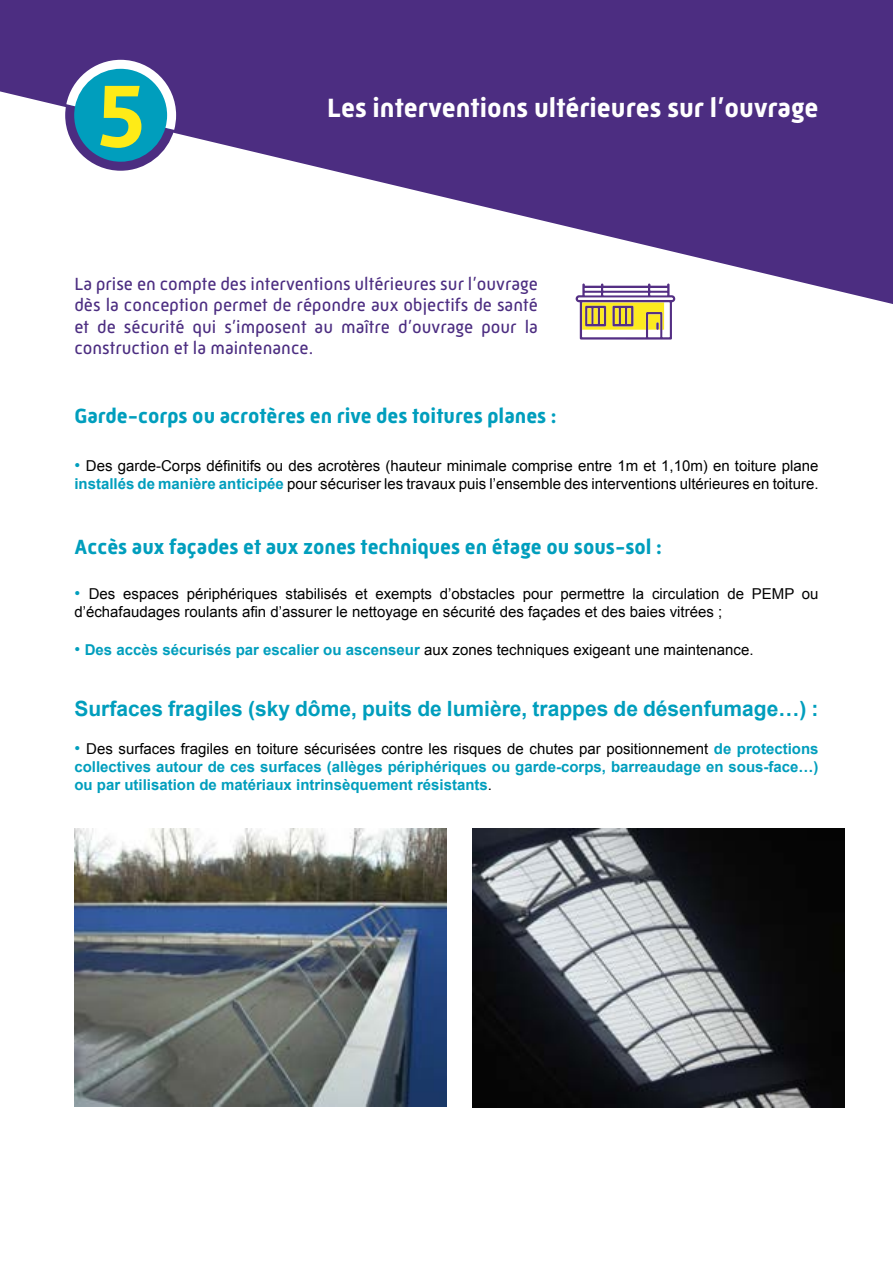
<style>
.page{position:relative;width:893px;height:1263px;background:#fff}
.page>*{position:absolute;margin:0;border:0;box-sizing:border-box;transform-origin:0 0}
.t1{font:700 90px "Mic 32 New";color:#feeb17}
.t2{font:700 27px "Mic 32 New";color:#fff}
.t3{font:700 21px "Mic 32 New";color:#009ebd}
.t4{font:700 21px "Arial";color:#009ebd}
.t5{font:18px/21.6px "Mic 32 New";color:#4c2d81;text-align:justify}
.t6{font:15px/18px "Arial";color:#000}
.t7{font:700 15px/18px "Arial";color:#009ebd;text-align:justify}
.s1{font-size:16.5px;color:#009ebd}
.s2{font-weight:700;color:#009ebd}
.s3{font-weight:400;font-size:16.5px}
.s4{font-weight:400;color:#000}
</style>
<div class="page">
<svg style="left:579px;top:304px;width:93px;height:36px"></svg>
<svg style="left:0;top:0;width:893px;height:304px;fill:#4c2d81"></svg>
<svg style="left:65px;top:60px;width:111px;height:111px"></svg>
<img style="left:74px;top:828px;width:372px;height:278px">
<img style="left:472px;top:828px;width:372px;height:279px">
<h1 class="t1" style="left:98px;top:64px;width:49px">5</h1>
<h2 class="t2" style="left:327px;top:92px;width:493px">Les interventions ultérieures sur l’ouvrage</h2>
<p class="t5" style="left:74px;top:273px;width:465px">La prise en compte des interventions ultérieures sur l’ouvrage dès la conception permet de répondre aux objectifs de santé et de sécurité qui s’imposent au maître d’ouvrage pour la construction et la maintenance.</p>
<h3 class="t3" style="left:74px;top:403px;width:484px">Garde-corps ou acrotères en rive des toitures planes :</h3>
<p class="t6" style="left:74px;top:457px;width:746px"><span class="s1">•</span> Des garde-Corps définitifs ou des acrotères (hauteur minimale comprise entre 1m et 1,10m) en toiture plane <span class="s2">installés de manière anticipée</span> pour sécuriser les travaux puis l’ensemble des interventions ultérieures en toiture.</p>
<h3 class="t3" style="left:74px;top:535px;width:589px">Accès aux façades et aux zones techniques en étage ou sous-sol :</h3>
<p class="t6" style="left:74px;top:585px;width:746px"><span class="s1">•</span> Des espaces périphériques stabilisés et exempts d’obstacles pour permettre la circulation de PEMP ou d’échafaudages roulants afin d’assurer le nettoyage en sécurité des façades et des baies vitrées ;</p>
<p class="t6" style="left:74px;top:641px;width:681px"><span class="s1">•</span> <span class="s2">Des accès sécurisés par escalier ou ascenseur</span> aux zones techniques exigeant une maintenance.</p>
<h3 class="t4" style="left:74px;top:695px;width:746px">Surfaces fragiles (sky dôme, puits de lumière, trappes de désenfumage…) :</h3>
<p class="t7" style="left:74px;top:740px;width:746px"><span class="s3">•</span> <span class="s4">Des surfaces fragiles en toiture sécurisées contre les risques de chutes par positionnement</span> de protections collectives autour de ces surfaces (allèges périphériques ou garde-corps, barreaudage en sous-face…) ou par utilisation de matériaux intrinsèquement résistants<span class="s4">.</span></p>
</div>
